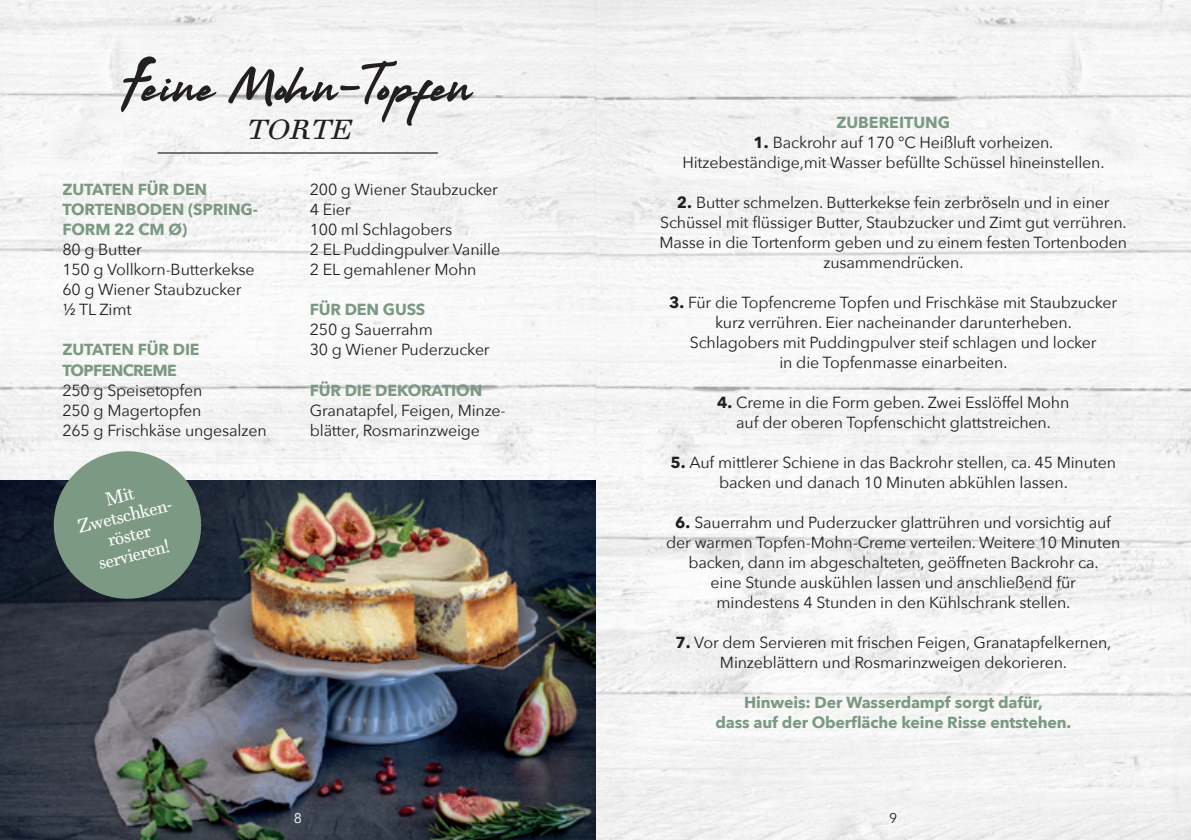
<style>
.page{position:relative;width:1191px;height:840px;background:#fff}
.page>*{position:absolute;margin:0;border:0;box-sizing:border-box;transform-origin:0 0}
.t1{font:50.4px "Arkipelago";color:#231f20}
.t2{font:italic 26.4px "Walbaum Text Pro";color:#231f20}
.t3{font:18px/20px "Walbaum Text Pro";color:#fff;text-align:center;scale:.96 1}
.t4{font:16px/20px "Avenir Next";letter-spacing:-.01em;color:#231f20}
.t5{font:700 16px/20px "Avenir Next";letter-spacing:-.01em;color:#7c9984;text-align:center}
.t6{font:700 16px/20px "Avenir Next";letter-spacing:-.04em;color:#7c9984}
.t7{font:14px "Avenir Next";color:#fff}
.t8{font:14px "Avenir Next";color:#231f20}
.s1{font-weight:700}
</style>
<div class="page">
<img style="left:0;top:0;width:1191px;height:839px">
<img style="left:0;top:480px;width:595px;height:359px">
<hr style="left:158px;top:152px;width:280px;height:1px;background:#231f20">
<svg style="left:46px;top:443px;width:163px;height:163px"></svg>
<h1 class="t1" style="left:123px;top:53px;width:351px">Feine Mohn-Topfen</h1>
<h2 class="t2" style="left:245px;top:114px;width:116px">TORTE</h2>
<p class="t5" style="left:62px;top:179px;width:197px;text-align:left">ZUTATEN FÜR DEN<br>TORTENBODEN (SPRING-<br>FORM 22 CM Ø)</p>
<p class="t4" style="left:62px;top:239px;width:194px">80 g Butter<br>150 g Vollkorn-Butterkekse<br>60 g Wiener Staubzucker ½ TL Zimt</p>
<p class="t6" style="left:62px;top:339px;width:139px">ZUTATEN FÜR DIE<br>TOPFENCREME</p>
<p class="t4" style="left:62px;top:379px;width:206px">250 g Speisetopfen<br>250 g Magertopfen<br>265 g Frischkäse ungesalzen</p>
<p class="t3" style="left:70px;top:498px;width:106px;rotate:-14deg">Mit<br>Zwetschken&shy;röster servieren!</p>
<p class="t4" style="left:310px;top:179px;width:192px">200 g Wiener Staubzucker<br>4 Eier<br>100 ml Schlagobers<br>2 EL Puddingpulver Vanille<br>2 EL gemahlener Mohn</p>
<p class="t5" style="left:310px;top:299px;width:117px">FÜR DEN GUSS</p>
<p class="t4" style="left:310px;top:319px;width:181px">250 g Sauerrahm<br>30 g Wiener Puderzucker</p>
<p class="t5" style="left:310px;top:379px;width:174px">FÜR DIE DEKORATION</p>
<p class="t4" style="left:310px;top:399px;width:197px">Granatapfel, Feigen, Minze&shy;blätter, Rosmarinzweige</p>
<p class="t5" style="left:836px;top:112px;width:115px">ZUBEREITUNG</p>
<p class="t4" style="left:682px;top:131px;width:423px;text-indent:71px"><span class="s1">1.</span> Backrohr auf 170 °C Heißluft vorheizen.<br>Hitzebeständige,mit Wasser befüllte Schüssel hineinstellen.</p>
<p class="t4" style="left:659px;top:191px;width:469px;text-align:center"><span class="s1">2.</span> Butter schmelzen. Butterkekse fein zerbröseln und in einer Schüssel mit flüssiger Butter, Staubzucker und Zimt gut verrühren.<br>Masse in die Tortenform geben und zu einem festen Tortenboden zusammendrücken.</p>
<p class="t4" style="left:669px;top:291px;width:449px;text-align:center"><span class="s1">3.</span> Für die Topfencreme Topfen und Frischkäse mit Staubzucker kurz verrühren. Eier nacheinander darunterheben.<br>Schlagobers mit Puddingpulver steif schlagen und locker<br>in die Topfenmasse einarbeiten.</p>
<p class="t4" style="left:717px;top:391px;width:354px;text-align:center"><span class="s1">4.</span> Creme in die Form geben. Zwei Esslöffel Mohn auf der oberen Topfenschicht glattstreichen.</p>
<p class="t4" style="left:670px;top:451px;width:447px;text-align:center"><span class="s1">5.</span> Auf mittlerer Schiene in das Backrohr stellen, ca. 45 Minuten backen und danach 10 Minuten abkühlen lassen.</p>
<p class="t4" style="left:666px;top:511px;width:455px;text-align:center"><span class="s1">6.</span> Sauerrahm und Puderzucker glattrühren und vorsichtig auf der warmen Topfen-Mohn-Creme verteilen. Weitere 10 Minuten backen, dann im abgeschalteten, geöffneten Backrohr ca.<br>eine Stunde auskühlen lassen und anschließend für<br>mindestens 4 Stunden in den Kühlschrank stellen.</p>
<p class="t4" style="left:675px;top:631px;width:437px;text-align:center"><span class="s1">7.</span> Vor dem Servieren mit frischen Feigen, Granatapfelkernen,<br>Minzeblättern und Rosmarinzweigen dekorieren.</p>
<p class="t5" style="left:715px;top:692px;width:357px">Hinweis: Der Wasserdampf sorgt dafür,<br>dass auf der Oberfläche keine Risse entstehen.</p>
<p class="t7" style="left:294px;top:805px;width:10px">8</p>
<p class="t8" style="left:889px;top:805px;width:10px">9</p>
</div>
